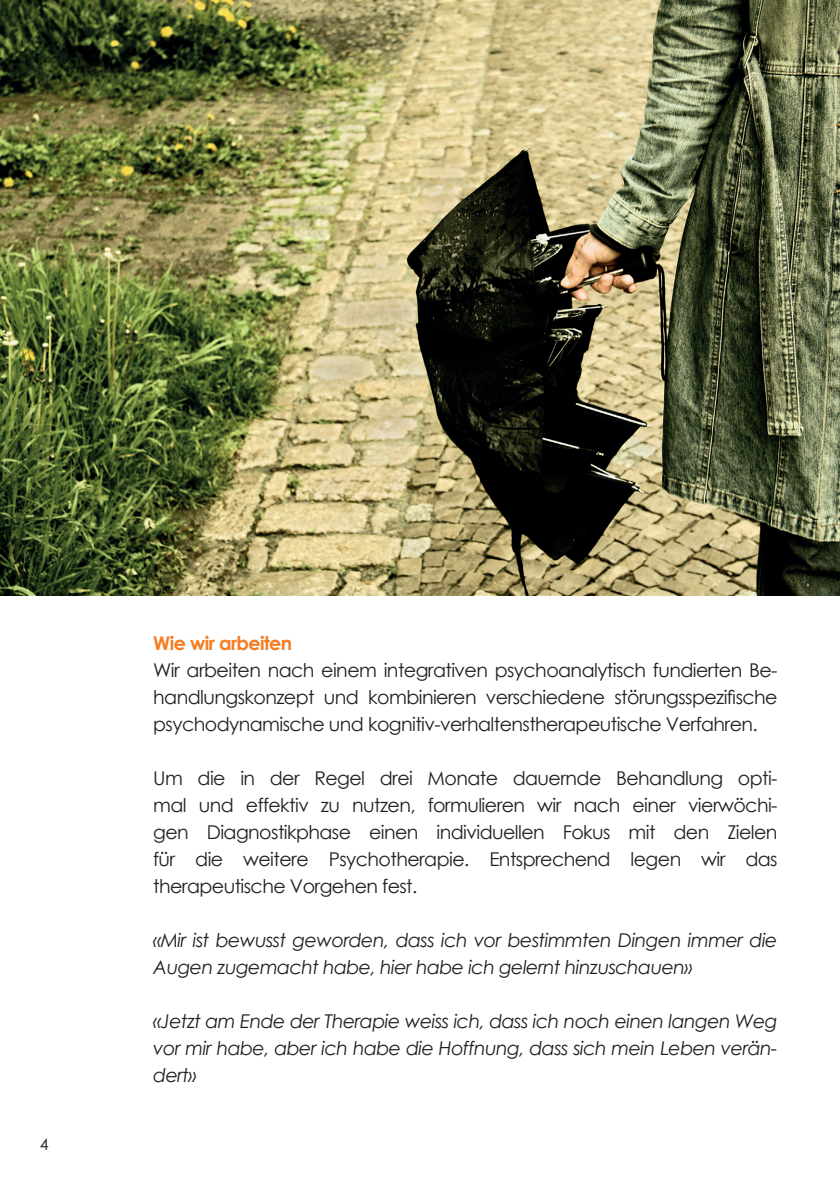
<style>
.page{position:relative;width:840px;height:1191px;background:#fff}
.page>*{position:absolute;margin:0;border:0;box-sizing:border-box;transform-origin:0 0}
.Lauftext{font:19px/27px "Century Gothic";letter-spacing:-.03em;color:#231f20;text-align:justify}
.Lauftext-2{font:italic 19px/27px "Century Gothic";letter-spacing:-.03em;color:#231f20}
.Überschrift_3_Farbe{font:700 19px "Century Gothic";letter-spacing:-.03em;color:#f47d23}
.t1{font:16px "Century Gothic";color:#231f20}
</style>
<div class="page">
<img style="left:0;top:0;width:839px;height:595px">
<p class="t1" style="left:40px;top:1132px;width:10px">4</p>
<p class="Überschrift_3_Farbe" style="left:153px;top:629px;width:140px">Wie wir arbeiten</p>
<p class="Lauftext" style="left:153px;top:656px;width:625px">Wir arbeiten nach einem integrativen psychoanalytisch fundierten Be&shy;handlungskonzept und kombinieren verschiedene störungsspezifische psychodynamische und kognitiv-verhaltenstherapeutische Verfahren.</p>
<p class="Lauftext" style="left:153px;top:764px;width:625px">Um die in der Regel drei Monate dauernde Behandlung opti&shy;mal und effektiv zu nutzen, formulieren wir nach einer vierwöchi&shy;gen Diagnostikphase einen individuellen Fokus mit den Zielen für die weitere Psychotherapie. Entsprechend legen wir das therapeutische Vorgehen fest.</p>
<p class="Lauftext-2" style="left:153px;top:926px;width:625px">«Mir ist bewusst geworden, dass ich vor bestimmten Dingen immer die<br>Augen zugemacht habe, hier habe ich gelernt hinzuschauen»</p>
<p class="Lauftext-2" style="left:153px;top:1007px;width:625px;text-align:justify">«Jetzt am Ende der Therapie weiss ich, dass ich noch einen langen Weg vor mir habe, aber ich habe die Hoffnung, dass sich mein Leben verän&shy;dert»</p>
</div>
